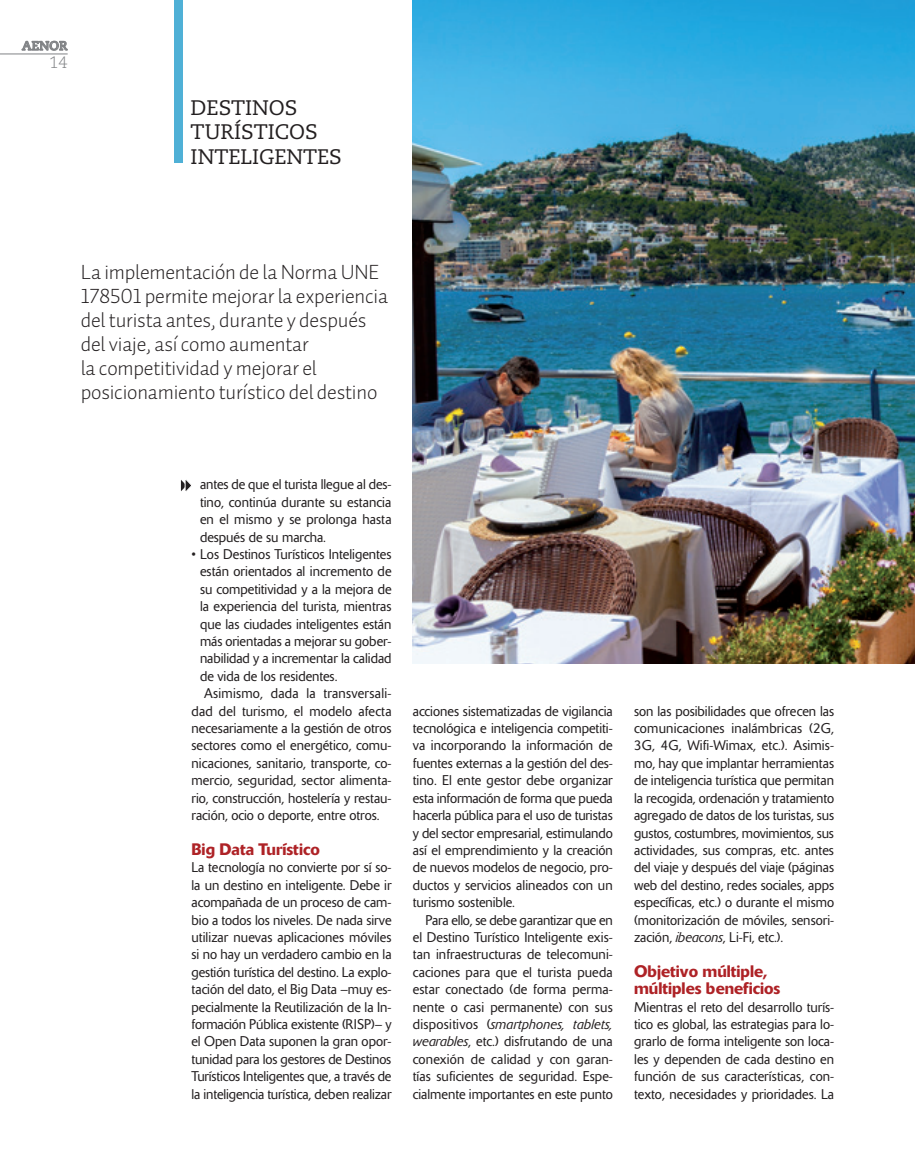
<style>
.page{position:relative;width:915px;height:1170px;background:#fff}
.page>*{position:absolute;margin:0;border:0;box-sizing:border-box;transform-origin:0 0}
._05_SUMARIO_TEMAS{font:21px/24px "Auto 1 Light LF";letter-spacing:-.01em;color:#231f20}
.t1{font:21px "Caecilia LT Std";color:#231f20}
._04_LADILLO{font:500 16.5px/17.4px "Delta";color:#ae2226}
.t2{font:300 16.5px "Caecilia LT Std";color:#808285}
._04_TEXTO_CORRIDO{font:300 13.95px/17.4px "Delta";color:#231f20;text-align:justify}
.t3{font:700 12.75px "Caecilia LT Std";color:#808285}
.s1{font-style:italic}
</style>
<div class="page">
<svg style="left:22px;top:41px;width:46px;height:10px"></svg>
<hr style="left:0;top:54px;width:68px;height:1px;background:#808285">
<div style="left:175px;top:0;width:8px;height:163px;background:#4fb0d6"></div>
<svg style="left:180px;top:480px;width:11px;height:11px"></svg>
<img style="left:412px;top:0;width:502px;height:663px">
<p class="t3" style="left:22px;top:38px;width:47px">AENOR</p>
<p class="t2" style="left:49px;top:53px;width:20px">14</p>
<p class="t1" style="left:190px;top:96px;width:108px">DESTINOS</p>
<p class="t1" style="left:190px;top:120px;width:128px">TURÍSTICOS</p>
<p class="t1" style="left:190px;top:144px;width:152px">INTELIGENTES</p>
<p class="_05_SUMARIO_TEMAS" style="left:81px;top:259px;width:309px">La implementación de la Norma UNE 178501 permite mejorar la experiencia del turista antes, durante y después del viaje, así como aumentar<br>la competitividad y mejorar el posicionamiento turístico del destino</p>
<p class="_04_TEXTO_CORRIDO" style="left:200px;top:476px;width:193px">antes de que el turista llegue al des&shy;tino, continúa durante su estancia en el mismo y se prolonga hasta después de su marcha.</p>
<p class="_04_TEXTO_CORRIDO" style="left:200px;top:545px;width:193px;text-indent:-9px">• Los Destinos Turísticos Inteligentes están orientados al incremento de su competitividad y a la mejora de la experiencia del turista, mientras que las ciudades inteligentes están más orientadas a mejorar su gober&shy;nabilidad y a incrementar la calidad de vida de los residentes.</p>
<p class="_04_TEXTO_CORRIDO" style="left:191px;top:684px;width:201px;text-indent:13px">Asimismo, dada la transversali&shy;dad del turismo, el modelo afecta necesariamente a la gestión de otros sectores como el energético, comu&shy;nicaciones, sanitario, transporte, co&shy;mercio, seguridad, sector alimenta&shy;rio, construcción, hostelería y restau&shy;ración, ocio o deporte, entre otros.</p>
<p class="_04_LADILLO" style="left:191px;top:840px;width:130px">Big Data Turístico</p>
<p class="_04_TEXTO_CORRIDO" style="left:191px;top:858px;width:201px">La tecnología no convierte por sí so&shy;la un destino en inteligente. Debe ir acompañada de un proceso de cam&shy;bio a todos los niveles. De nada sirve utilizar nuevas aplicaciones móviles si no hay un verdadero cambio en la gestión turística del destino. La explo&shy;tación del dato, el Big Data –muy es&shy;pecialmente la Reutilización de la In&shy;formación Pública existente (RISP)– y el Open Data suponen la gran opor&shy;tunidad para los gestores de Destinos Turísticos Inteligentes que, a través de la inteligencia turística, deben realizar</p>
<p class="_04_TEXTO_CORRIDO" style="left:412px;top:702px;width:201px">acciones sistematizadas de vigilancia tecnológica e inteligencia competiti&shy;va incorporando la información de fuentes externas a la gestión del des&shy;tino. El ente gestor debe organizar esta información de forma que pueda hacerla pública para el uso de turistas y del sector empresarial, estimulando así el emprendimiento y la creación de nuevos modelos de negocio, pro&shy;ductos y servicios alineados con un turismo sostenible.</p>
<p class="_04_TEXTO_CORRIDO" style="left:412px;top:911px;width:201px;text-indent:13px">Para ello, se debe garantizar que en el Destino Turístico Inteligente exis&shy;tan infraestructuras de telecomuni&shy;caciones para que el turista pueda estar conectado (de forma perma&shy;nente o casi permanente) con sus dispositivos (<span class="s1">smartphones, tablets, wearables</span>, etc.) disfrutando de una conexión de calidad y con garan&shy;tías suficientes de seguridad. Espe&shy;cialmente importantes en este punto</p>
<p class="_04_TEXTO_CORRIDO" style="left:634px;top:702px;width:201px">son las posibilidades que ofrecen las comunicaciones inalámbricas (2G, 3G, 4G, Wifi-Wimax, etc.). Asimis&shy;mo, hay que implantar herramientas de inteligencia turística que permitan la recogida, ordenación y tratamiento agregado de datos de los turistas, sus gustos, costumbres, movimientos, sus actividades, sus compras, etc. antes del viaje y después del viaje (páginas web del destino, redes sociales, apps específicas, etc.) o durante el mismo (monitorización de móviles, sensori&shy;zación, <span class="s1">ibeacons</span>, Li-Fi, etc.).</p>
<p class="_04_LADILLO" style="left:634px;top:962px;width:148px">Objetivo múltiple, múltiples beneficios</p>
<p class="_04_TEXTO_CORRIDO" style="left:634px;top:998px;width:201px">Mientras el reto del desarrollo turís&shy;tico es global, las estrategias para lo&shy;grarlo de forma inteligente son loca&shy;les y dependen de cada destino en función de sus características, con&shy;texto, necesidades y prioridades. La</p>
</div>
